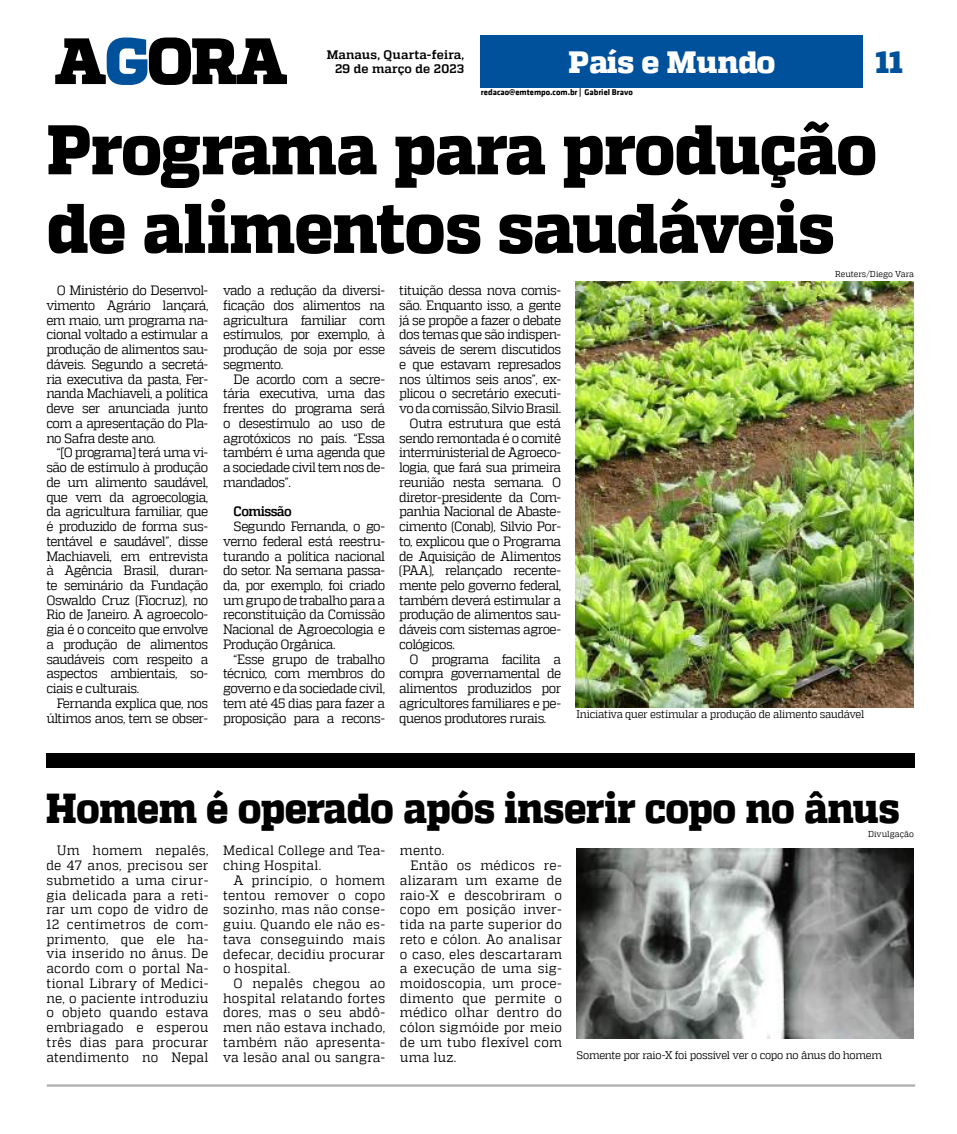
<style>
.page{position:relative;width:957px;height:1134px;background:#fff}
.page>*{position:absolute;margin:0;border:0;box-sizing:border-box;transform-origin:0 0}
.t1{font:800 70px/78.6px "MW Quadon";letter-spacing:-.015em;color:#000;scale:.95 1}
.t2{font:800 41.75px "MW Quadon";letter-spacing:-.015em;color:#000;scale:.92 1}
.t3{font:800 30.75px "MW Quadon";color:#fff}
.t4{font:800 30.75px "MW Quadon";color:#00519b}
.t5{font:13.5px/14.8px "MW Quadon";letter-spacing:-.04em;color:#000;text-align:justify;scale:.94 1}
.t6{font:13.5px/14.8px "MW Quadon";letter-spacing:-.04em;color:#000;text-align:justify;scale:.95 1}
.t7{font:13.5px/14.8px "MW Quadon";letter-spacing:.015em;color:#000;scale:.95 1}
.t8{font:13.5px "MW Quadon";letter-spacing:.02em;color:#000;scale:.95 1}
.t9{font:700 13.5px "MW Quadon";letter-spacing:-.04em;color:#000;scale:.94 1}
.t10{font:700 12.25px/14.8px "MW Quadon";letter-spacing:.01em;color:#000;text-align:right}
.t11{font:11px "MW Quadon";letter-spacing:-.025em;color:#000;scale:.95 1}
.t12{font:700 8.62px "MW Klavika Bd";color:#000}
.t13{font:8.62px "MW Quadon";letter-spacing:.005em;color:#000;scale:.95 1}
</style>
<div class="page">
<div style="left:481px;top:35px;width:382px;height:53px;background:#00519b"></div>
<svg style="left:55px;top:38px;width:232px;height:47px"></svg>
<hr style="left:47px;top:1084px;width:868px;height:3px;background:#b1b3b5">
<div style="left:46px;top:753px;width:868px;height:15px;background:#000"></div>
<img style="left:576px;top:849px;width:338px;height:190px">
<img style="left:576px;top:282px;width:338px;height:426px">
<p class="t10" style="left:327px;top:47px;width:139px">Manaus, Quarta-feira,<br>29 de março de 2023</p>
<h3 class="t3" style="left:568px;top:44px;width:208px">País e Mundo</h3>
<h3 class="t4" style="left:875px;top:44px;width:29px">11</h3>
<p class="t12" style="left:481px;top:86px;width:153px">redacao@emtempo.com.br | Gabriel Bravo</p>
<h1 class="t1" style="left:47px;top:112px;width:875px">Programa para produção de alimentos saudáveis</h1>
<p class="t13" style="left:835px;top:269px;width:85px">Reuters/Diego Vara</p>
<p class="t5" style="left:46px;top:283px;width:174px;text-indent:10px">O Ministério do Desenvol&shy;vimento Agrário lançará, em maio, um programa na&shy;cional voltado a estimular a produção de alimentos sau&shy;dáveis. Segundo a secretá&shy;ria executiva da pasta, Fer&shy;nanda Machiaveli, a política deve ser anunciada junto com a apresentação do Pla&shy;no Safra deste ano.</p>
<p class="t5" style="left:46px;top:445px;width:174px;text-indent:10px">“[O programa] terá uma vi&shy;são de estímulo à produção de um alimento saudável, que vem da agroecologia, da agricultura familiar, que é produzido de forma sus&shy;tentável e saudável”, disse Machiaveli, em entrevista à Agência Brasil, duran&shy;te seminário da Fundação Oswaldo Cruz (Fiocruz), no Rio de Janeiro. A agroecolo&shy;gia é o conceito que envolve a produção de alimentos saudáveis com respeito a aspectos ambientais, so&shy;ciais e culturais.</p>
<p class="t5" style="left:46px;top:696px;width:174px;text-align:right">Fernanda explica que, nos últimos anos, tem se obser-</p>
<p class="t5" style="left:223px;top:283px;width:174px">vado a redução da diversi&shy;ficação dos alimentos na agricultura familiar com estímulos, por exemplo, à produção de soja por esse segmento.</p>
<p class="t5" style="left:223px;top:371px;width:174px;text-indent:10px">De acordo com a secre&shy;tária executiva, uma das frentes do programa será o desestímulo ao uso de agrotóxicos no país. “Essa também é uma agenda que a sociedade civil tem nos de&shy;mandados”.</p>
<p class="t9" style="left:234px;top:504px;width:63px">Comissão</p>
<p class="t5" style="left:223px;top:519px;width:174px;text-indent:10px">Segundo Fernanda, o go&shy;verno federal está reestru&shy;turando a política nacional do setor. Na semana passa&shy;da, por exemplo, foi criado um grupo de trabalho para a reconstituição da Comissão Nacional de Agroecologia e Produção Orgânica.</p>
<p class="t5" style="left:223px;top:651px;width:174px;text-indent:10px">“Esse grupo de trabalho técnico, com membros do governo e da sociedade civil, tem até 45 dias para fazer a proposição para a recons-</p>
<p class="t5" style="left:399px;top:283px;width:174px">tituição dessa nova comis-</p>
<p class="t5" style="left:399px;top:298px;width:174px">são. Enquanto isso, a gente</p>
<p class="t5" style="left:399px;top:312px;width:174px">já se propõe a fazer o debate</p>
<p class="t5" style="left:399px;top:327px;width:174px">dos temas que são indispen-</p>
<p class="t5" style="left:399px;top:342px;width:174px">sáveis de serem discutidos</p>
<p class="t5" style="left:399px;top:357px;width:174px">e que estavam represados</p>
<p class="t5" style="left:399px;top:371px;width:174px">nos últimos seis anos”, ex-</p>
<p class="t5" style="left:399px;top:386px;width:174px">plicou o secretário executi-</p>
<p class="t5" style="left:399px;top:401px;width:174px">vo da comissão, Silvio Brasil.</p>
<p class="t5" style="left:410px;top:416px;width:163px">Outra estrutura que está</p>
<p class="t5" style="left:399px;top:430px;width:174px">sendo remontada é o comitê</p>
<p class="t5" style="left:399px;top:445px;width:174px">interministerial de Agroeco-</p>
<p class="t5" style="left:399px;top:460px;width:174px">logia, que fará sua primeira</p>
<p class="t5" style="left:399px;top:475px;width:174px">reunião nesta semana. O</p>
<p class="t5" style="left:399px;top:489px;width:174px">diretor-presidente da Com-</p>
<p class="t5" style="left:399px;top:504px;width:174px">panhia Nacional de Abaste-</p>
<p class="t5" style="left:399px;top:519px;width:174px">cimento (Conab), Silvio Por-</p>
<p class="t5" style="left:399px;top:534px;width:174px">to, explicou que o Programa</p>
<p class="t5" style="left:399px;top:548px;width:174px">de Aquisição de Alimentos</p>
<p class="t5" style="left:399px;top:563px;width:174px">(PAA), relançado recente-</p>
<p class="t5" style="left:399px;top:578px;width:174px">mente pelo governo federal,</p>
<p class="t5" style="left:399px;top:593px;width:174px">também deverá estimular a</p>
<p class="t5" style="left:399px;top:607px;width:174px">produção de alimentos sau-</p>
<p class="t5" style="left:399px;top:622px;width:174px">dáveis com sistemas agroe-</p>
<p class="t5" style="left:399px;top:637px;width:61px">cológicos.</p>
<p class="t5" style="left:410px;top:651px;width:163px">O programa facilita a</p>
<p class="t5" style="left:399px;top:666px;width:174px">compra governamental de</p>
<p class="t5" style="left:399px;top:681px;width:174px">alimentos produzidos por</p>
<p class="t5" style="left:399px;top:696px;width:174px">agricultores familiares e pe-</p>
<p class="t5" style="left:399px;top:710px;width:158px">quenos produtores rurais.</p>
<p class="t11" style="left:576px;top:708px;width:304px">Iniciativa quer estímular a produção de alimento saudável</p>
<h2 class="t2" style="left:46px;top:783px;width:929px">Homem é operado após inserir copo no ânus</h2>
<p class="t13" style="left:868px;top:829px;width:50px">Divulgação</p>
<p class="t6" style="left:46px;top:843px;width:172px;text-indent:10px">Um homem nepalês, de 47 anos, precisou ser submetido a uma cirur&shy;gia delicada para a reti&shy;rar um copo de vidro de 12 centímetros de com&shy;primento, que ele ha&shy;via inserido no ânus. De acordo com o portal Na&shy;tional Library of Medici&shy;ne, o paciente introduziu o objeto quando estava embriagado e esperou três dias para procurar atendimento no Nepal</p>
<p class="t7" style="left:223px;top:843px;width:172px">Medical College and Tea&shy;ching Hospital.</p>
<p class="t6" style="left:400px;top:843px;width:48px">mento.</p>
<p class="t8" style="left:410px;top:858px;width:161px">Então os médicos re-</p>
<p class="t7" style="left:400px;top:873px;width:172px">alizaram um exame de</p>
<p class="t8" style="left:400px;top:887px;width:172px">raio-X e descobriram o</p>
<p class="t7" style="left:400px;top:902px;width:172px">copo em posição inver-</p>
<p class="t7" style="left:400px;top:917px;width:172px">tida na parte superior do</p>
<p class="t7" style="left:400px;top:932px;width:172px">reto e cólon. Ao analisar</p>
<p class="t7" style="left:400px;top:946px;width:172px">o caso, eles descartaram</p>
<p class="t8" style="left:400px;top:961px;width:172px">a execução de uma sig-</p>
<p class="t8" style="left:400px;top:975px;width:172px">moidoscopia, um proce-</p>
<p class="t8" style="left:400px;top:990px;width:172px">dimento que permite o</p>
<p class="t7" style="left:400px;top:1005px;width:172px">médico olhar dentro do</p>
<p class="t7" style="left:400px;top:1020px;width:172px">cólon sigmóide por meio</p>
<p class="t7" style="left:400px;top:1035px;width:172px">de um tubo flexível com</p>
<p class="t6" style="left:400px;top:1049px;width:61px">uma luz.</p>
<p class="t11" style="left:576px;top:1048px;width:323px">Somente por raio-X foi possível ver o copo no ânus do homem</p>
<p class="t6" style="left:223px;top:873px;width:172px;text-indent:10px">A princípio, o homem tentou remover o copo sozinho, mas não conse&shy;guiu. Quando ele não es&shy;tava conseguindo mais defecar, decidiu procurar o hospital.</p>
<p class="t6" style="left:223px;top:976px;width:172px;text-indent:10px">O nepalês chegou ao hospital relatando fortes dores, mas o seu abdô&shy;men não estava inchado, também não apresenta&shy;va lesão anal ou sangra-</p>
</div>
